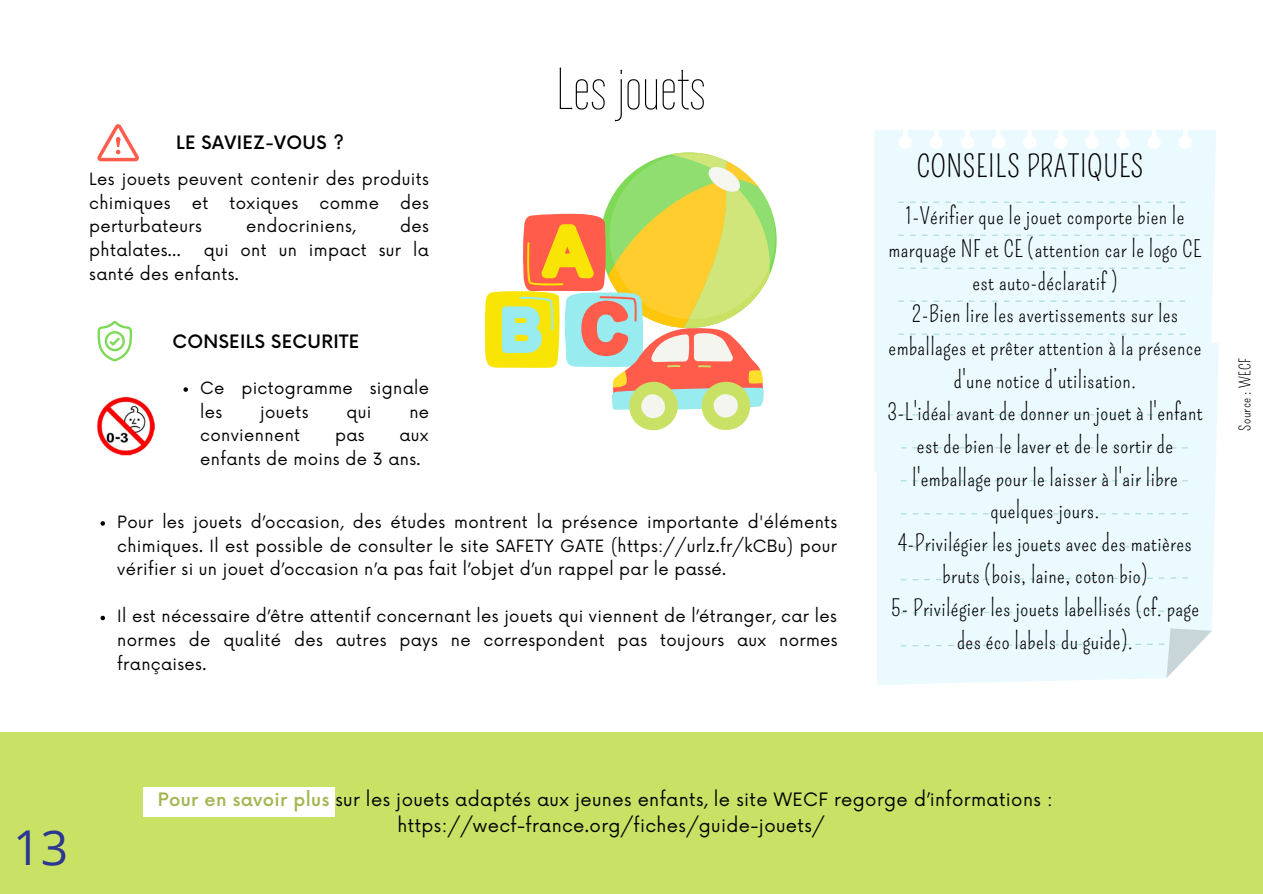
<style>
.page{position:relative;width:1263px;height:894px;background:#fff}
.page>*{position:absolute;margin:0;border:0;box-sizing:border-box;transform-origin:0 0}
.t1{font:58.5px "Wire One";letter-spacing:.02em;color:#000}
.t2{font:48px "Open Sans";color:#2c3792}
.t3{font:30px "Pompiere";letter-spacing:.02em;color:#000}
.t4{font:22.5px/32.5px "Pompiere";letter-spacing:.02em;color:#000;text-align:center}
.t5{font:18px/25.8px "Now";letter-spacing:.02em;color:#000}
.t6{font:500 18px "Now";letter-spacing:.02em;color:#000}
.t7{font:16.5px/23.5px "Now";letter-spacing:.02em;color:#000}
.t8{font:15px "Pompiere";letter-spacing:.02em;color:#000}
.s1{font-weight:500;color:#a2b652}
</style>
<div class="page">
<div style="left:0;top:732px;width:1263px;height:161px;background:#c9e265"></div>
<div style="left:143px;top:787px;width:191px;height:29px;background:#fff"></div>
<svg style="left:97px;top:124px;width:42px;height:37px"></svg>
<svg style="left:97px;top:321px;width:35px;height:40px"></svg>
<svg style="left:485px;top:152px;width:292px;height:278px"></svg>
<img style="left:97px;top:396px;width:58px;height:60px">
<svg style="left:183px;top:387px;width:5px;height:4px"></svg>
<svg style="left:101px;top:521px;width:4px;height:4px"></svg>
<svg style="left:101px;top:615px;width:4px;height:5px"></svg>
<div style="left:874px;top:130px;width:342px;height:342px;background:#ebfafe"></div>
<svg style="left:898px;top:202px;width:287px;height:1px"></svg>
<svg style="left:898px;top:234px;width:287px;height:1px"></svg>
<svg style="left:898px;top:267px;width:287px;height:1px"></svg>
<svg style="left:898px;top:300px;width:287px;height:1px"></svg>
<svg style="left:898px;top:333px;width:287px;height:1px"></svg>
<div style="left:877px;top:342px;width:342px;height:342px;background:#ebfafe"></div>
<div style="left:898px;top:414px;width:311px;height:51px;background:#ebfafe"></div>
<svg style="left:901px;top:480px;width:287px;height:1px"></svg>
<svg style="left:901px;top:513px;width:287px;height:1px"></svg>
<svg style="left:901px;top:546px;width:287px;height:1px"></svg>
<svg style="left:901px;top:577px;width:287px;height:3px"></svg>
<svg style="left:901px;top:610px;width:287px;height:3px"></svg>
<svg style="left:901px;top:628px;width:311px;height:50px;background:#e9f7fb"></svg>
<p class="t6" style="left:176px;top:133px;width:169px">LE SAVIEZ-VOUS ?</p>
<p class="t7" style="left:89px;top:168px;width:341px">Les jouets peuvent contenir des produits chimiques</p>
<p class="t7" style="left:192px;top:192px;width:18px">et</p>
<p class="t7" style="left:230px;top:192px;width:70px">toxiques</p>
<p class="t7" style="left:319px;top:192px;width:61px">comme</p>
<p class="t7" style="left:400px;top:192px;width:30px">des</p>
<p class="t7" style="left:89px;top:215px;width:114px">perturbateurs</p>
<p class="t7" style="left:246px;top:215px;width:111px">endocriniens,</p>
<p class="t7" style="left:400px;top:215px;width:30px">des</p>
<p class="t7" style="left:89px;top:239px;width:93px">phtalates…</p>
<p class="t7" style="left:89px;top:239px;width:341px;text-indent:114px">qui ont un impact sur la santé des enfants.</p>
<p class="t6" style="left:172px;top:331px;width:189px">CONSEILS SECURITE</p>
<p class="t7" style="left:200px;top:377px;width:230px">Ce pictogramme signale les</p>
<p class="t7" style="left:260px;top:400px;width:50px">jouets</p>
<p class="t7" style="left:347px;top:400px;width:26px">qui</p>
<p class="t7" style="left:409px;top:400px;width:21px">ne</p>
<p class="t7" style="left:200px;top:424px;width:101px">conviennent</p>
<p class="t7" style="left:335px;top:424px;width:31px">pas</p>
<p class="t7" style="left:200px;top:424px;width:230px;text-indent:199px">aux enfants de moins de 3 ans.</p>
<h1 class="t1" style="left:557px;top:57px;width:150px">Les jouets</h1>
<p class="t7" style="left:117px;top:511px;width:722px;text-align:justify">Pour les jouets d’occasion, des études montrent la présence importante d'éléments chimiques. Il est possible de consulter le site SAFETY GATE (https://urlz.fr/kCBu) pour vérifier si un jouet d’occasion n’a pas fait l’objet d’un rappel par le passé.</p>
<p class="t7" style="left:117px;top:605px;width:722px;text-align:justify">Il est nécessaire d’être attentif concernant les jouets qui viennent de l’étranger, car les normes de qualité des autres pays ne correspondent pas toujours aux normes françaises.</p>
<h3 class="t3" style="left:917px;top:149px;width:228px">CONSEILS PRATIQUES</h3>
<p class="t4" style="left:887px;top:200px;width:317px">1-Vérifier que le jouet comporte bien le marquage NF et CE (attention car le logo CE est auto-déclaratif )<br>2-Bien lire les avertissements sur les emballages et prêter attention à la présence d'une notice d’utilisation.<br>3-L'idéal avant de donner un jouet à l'enfant est de bien le laver et de le sortir de l'emballage pour le laisser à l'air libre quelques jours.<br>4-Privilégier les jouets avec des matières bruts (bois, laine, coton bio)<br>5- Privilégier les jouets labellisés (cf. page des éco labels du guide).</p>
<p class="t8" style="left:1236px;top:430px;width:74px;rotate:-90deg">Source : WECF</p>
<h2 class="t2" style="left:13px;top:813px;width:56px">13</h2>
<p class="t5" style="left:397px;top:787px;width:657px;text-indent:-240px"><span class="s1">Pour en savoir plus</span> sur les jouets adaptés aux jeunes enfants, le site WECF regorge d’informations : https://wecf-france.org/fiches/guide-jouets/</p>
</div>
